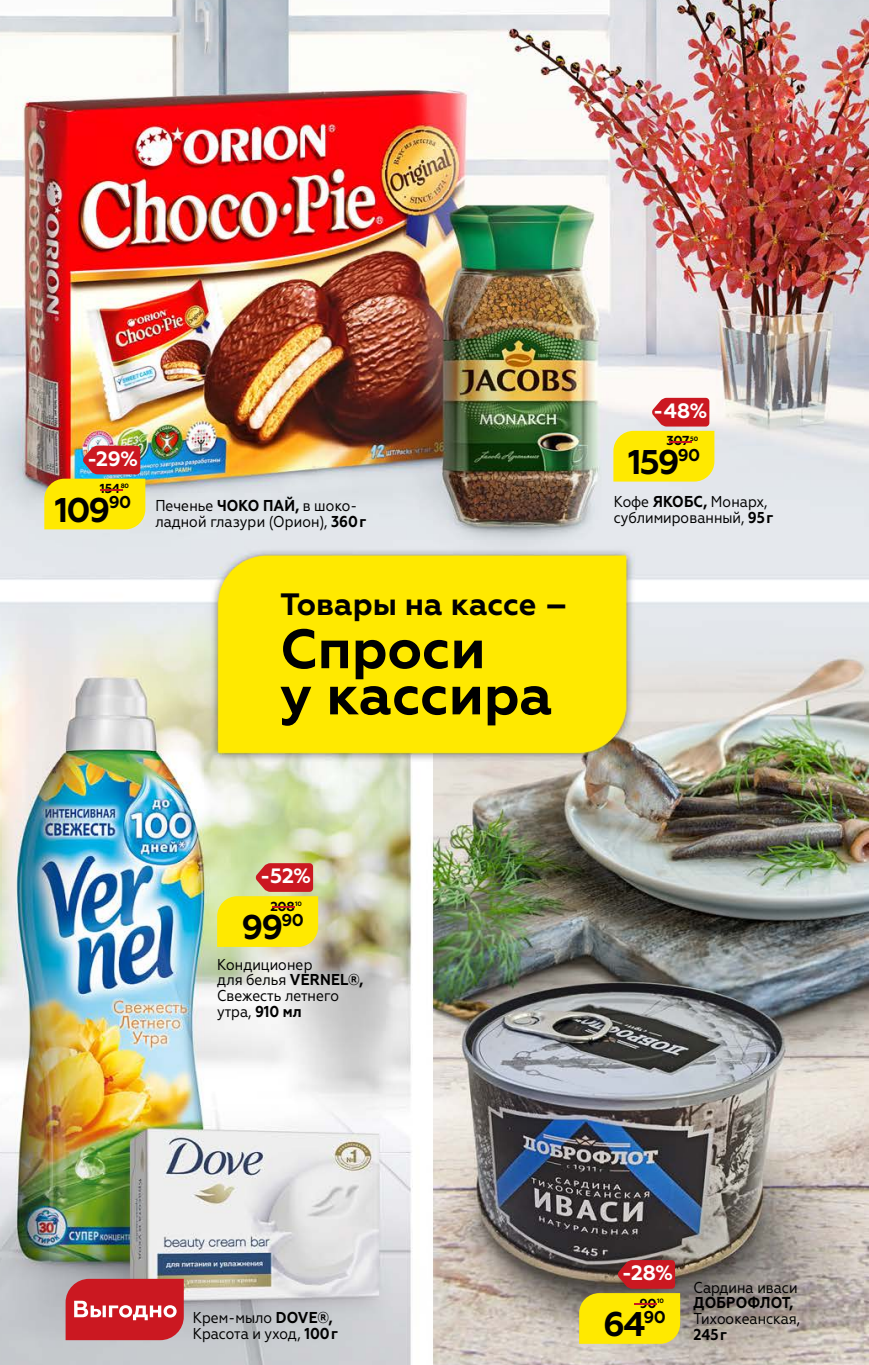
<style>
.page{position:relative;width:869px;height:1365px;background:#fff}
.page>*{position:absolute;margin:0;border:0;box-sizing:border-box;transform-origin:0 0}
.t1{font:700 55.3px/46.2px "Geometria";color:#000}
.t2{font:700 34.3px "Geometria";letter-spacing:-.055em;color:#000}
.t3{font:700 30.8px "Geometria";color:#000}
.t4{font:700 20.82px "Geometria";color:#fff}
.t5{font:15.75px/15.8px "Geometria Narrow";color:#000}
.t6{font:700 12.95px "Geometria";letter-spacing:-.03em;color:#000}
.t7{font:700 6.3px "Geometria";letter-spacing:-.03em;color:#000}
.s1{font-size:12.95px;color:#cb1821}
.s2{font-weight:700}
</style>
<div class="page">
<img style="left:0;top:0;width:868px;height:1364px">
<img style="left:44px;top:445px;width:101px;height:84px">
<svg style="left:613px;top:398px;width:101px;height:83px;background:#f1c43f"></svg>
<svg style="left:579px;top:1259px;width:100px;height:84px;background:#d0a21c"></svg>
<svg style="left:217px;top:863px;width:101px;height:83px;background:#eac22f"></svg>
<div style="left:218px;top:555px;width:407px;height:197px;background:#ffe900"></div>
<svg style="left:66px;top:1278px;width:118px;height:61px;background:#cf363e"></svg>
<p class="t4" style="left:653px;top:398px;width:56px">-48%</p>
<p class="t7" style="left:662px;top:434px;width:37px"><span class="s1">-</span>50</p>
<p class="t6" style="left:666px;top:433px;width:25px">307</p>
<p class="t4" style="left:87px;top:446px;width:53px">-29%</p>
<p class="t2" style="left:627px;top:441px;width:74px">159<sup>90</sup></p>
<p class="t7" style="left:93px;top:482px;width:37px"><span class="s1">-</span>80</p>
<p class="t6" style="left:100px;top:481px;width:22px">154</p>
<p class="t2" style="left:55px;top:489px;width:78px">109<sup>90</sup></p>
<p class="t5" style="left:155px;top:497px;width:212px">Печенье <span class="s2">ЧОКО ПАЙ,</span> в шоко&shy;ладной глазури (Орион), <span class="s2">360г</span></p>
<p class="t5" style="left:613px;top:493px;width:161px">Кофе <span class="s2">ЯКОБС,</span> Монарх, сублимированный, <span class="s2">95г</span></p>
<p class="t3" style="left:280px;top:585px;width:289px">Товары на кассе –</p>
<p class="t1" style="left:280px;top:626px;width:274px">Cпроси<br>у кассира</p>
<p class="t4" style="left:260px;top:863px;width:52px">-52%</p>
<p class="t7" style="left:266px;top:899px;width:37px"><span class="s1">-</span>10</p>
<p class="t6" style="left:270px;top:898px;width:26px">208</p>
<p class="t2" style="left:241px;top:906px;width:64px">99<sup>90</sup></p>
<p class="t5" style="left:217px;top:956px;width:147px">Кондиционер<br>для белья <span class="s2">VERNEL®,<br></span>Свежесть летнего утра, <span class="s2">910 мл</span></p>
<p class="t5" style="left:193px;top:1309px;width:147px">Крем-мыло <span class="s2">DOVE®,<br></span>Красота и уход, <span class="s2">100г</span></p>
<p class="t4" style="left:621px;top:1260px;width:53px">-28%</p>
<p class="t7" style="left:627px;top:1296px;width:37px"><span class="s1">-</span>10</p>
<p class="t6" style="left:639px;top:1295px;width:19px">90</p>
<p class="t2" style="left:602px;top:1303px;width:64px">64<sup>90</sup></p>
<p class="t5" style="left:693px;top:1278px;width:108px">Сардина иваси<br><span class="s2">ДОБРОФЛОТ,<br></span>Тихоокеанская,<br><span class="s2">245г</span></p>
</div>
